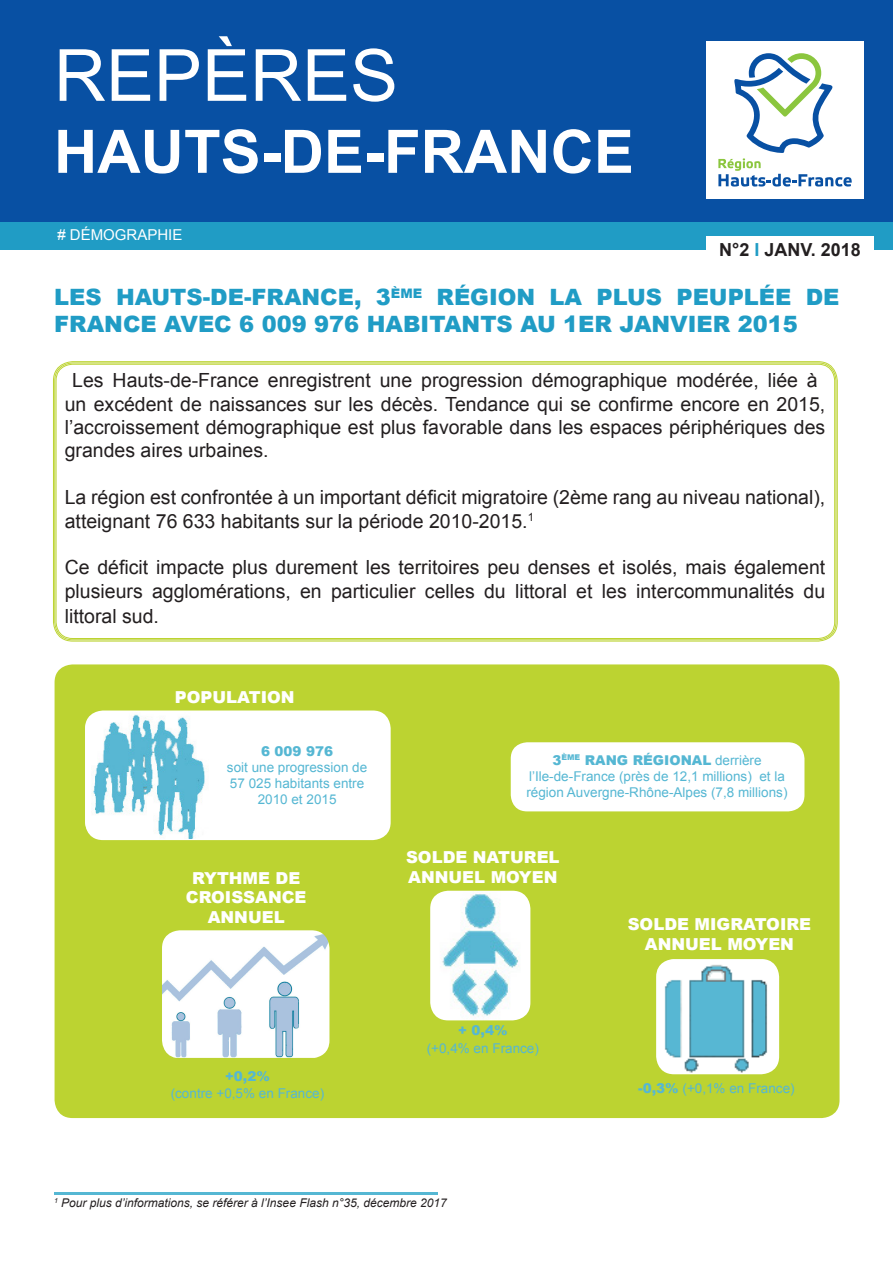
<style>
.page{position:relative;width:893px;height:1263px;background:#fff}
.page>*{position:absolute;margin:0;border:0;box-sizing:border-box;transform-origin:0 0}
.t1{font:72px "Arial";color:#fff}
.t2{font:700 60px "Arial";color:#fff}
.t3{font:900 22.5px/27px "Arial";color:#209cc5}
.t4{font:19.5px/23.4px "Arial";color:#231f20}
.t5{font:700 18px "Arial";color:#231f20}
.t6{font:900 16.5px/19.8px "Arial";color:#fff;text-align:center}
.t7{font:15px "Arial";color:#fff}
.t8{font:13.5px/16.2px "Arial";color:#55b7d3;text-align:center}
.t9{font:900 13.5px "Arial";color:#55b7d3}
.t10{font:italic 12px "Arial";color:#231f20}
.s1{color:#209cc5}
.s2{font-weight:900}
</style>
<div class="page">
<div style="left:0;top:0;width:893px;height:230px;background:#0850a3"></div>
<div style="left:0;top:222px;width:893px;height:28px;background:#209cc5"></div>
<div style="left:706px;top:41px;width:158px;height:157px;background:#fff"></div>
<svg style="left:718px;top:53px;width:134px;height:134px"></svg>
<div style="left:706px;top:236px;width:168px;height:28px;background:#fff"></div>
<div style="left:55px;top:664px;width:784px;height:454px;background:#bcd331;border-radius:18px"></div>
<div style="left:85px;top:710px;width:306px;height:130px;background:#fff;border-radius:18px"></div>
<svg style="left:54px;top:1192px;width:383px;height:3px"></svg>
<img style="left:85px;top:712px;width:120px;height:127px">
<div style="left:509px;top:741px;width:297px;height:72px;background:#fff;border-radius:18px"></div>
<div style="left:508px;top:739px;width:299px;height:75px;border:3px solid #bcd331;border-radius:18px"></div>
<img style="left:162px;top:930px;width:167px;height:128px">
<img style="left:656px;top:959px;width:123px;height:115px">
<img style="left:430px;top:891px;width:100px;height:129px">
<h1 class="t1" style="left:54px;top:28px;width:346px">REPÈRES</h1>
<h2 class="t2" style="left:54px;top:112px;width:581px">HAUTS-DE-FRANCE</h2>
<p class="t7" style="left:57px;top:225px;width:127px"># DÉMOGRAPHIE</p>
<p class="t5" style="left:719px;top:238px;width:143px">N°2 <span class="s1">I</span> JANV. 2018</p>
<p class="t3" style="left:54px;top:283px;width:787px">LES HAUTS-DE-FRANCE, 3<sup>ÈME</sup> RÉGION LA PLUS PEUPLÉE DE<br>FRANCE AVEC 6 009 976 HABITANTS AU 1ER JANVIER 2015</p>
<p class="t4" style="left:65px;top:369px;width:762px;text-indent:8px">Les Hauts-de-France enregistrent une progression démographique modérée, liée à un excédent de naissances sur les décès. Tendance qui se confirme encore en 2015, l’accroissement démographique est plus favorable dans les espaces périphériques des grandes aires urbaines.</p>
<p class="t4" style="left:65px;top:486px;width:762px">La région est confrontée à un important déficit migratoire (2ème rang au niveau national), atteignant 76 633 habitants sur la période 2010-2015.<sup>1</sup></p>
<p class="t4" style="left:65px;top:556px;width:762px">Ce déficit impacte plus durement les territoires peu denses et isolés, mais également plusieurs agglomérations, en particulier celles du littoral et les intercommunalités du</p>
<p class="t4" style="left:65px;top:605px;width:96px">littoral sud.</p>
<p class="t6" style="left:175px;top:687px;width:121px">POPULATION</p>
<p class="t9" style="left:261px;top:741px;width:74px">6 009 976</p>
<p class="t8" style="left:227px;top:759px;width:142px">soit une progression de<br>57 025 habitants entre<br>2010 et 2015</p>
<p class="t8" style="left:526px;top:752px;width:263px"><span class="s2">3</span><sup>ÈME</sup> <span class="s2">RANG RÉGIONAL</span> derrière l’Ile-de-France (près de 12,1 millions) et la région Auvergne-Rhône-Alpes (7,8 millions)</p>
<p class="t6" style="left:186px;top:867px;width:122px">RYTHME DE<br>CROISSANCE<br>ANNUEL</p>
<p class="t8" style="left:171px;top:1068px;width:155px"><span class="s2">+0,2%<br></span>(contre +0,5% en France)</p>
<p class="t6" style="left:406px;top:847px;width:155px;text-align:left">SOLDE NATUREL<br>ANNUEL MOYEN</p>
<p class="t8" style="left:427px;top:1021px;width:114px;line-height:18px"><span class="s2">+ 0,4%<br></span>(+0,4% en France)</p>
<p class="t10" style="left:54px;top:1195px;width:394px"><sup>1</sup> Pour plus d’informations, se référer à l’Insee Flash n°35, décembre 2017</p>
<p class="t6" style="left:628px;top:914px;width:185px">SOLDE MIGRATOIRE</p>
<p class="t6" style="left:645px;top:934px;width:151px">ANNUEL MOYEN</p>
<p class="t8" style="left:638px;top:1080px;width:158px"><span class="s2">-0,3%</span> (+0,1% en France)</p>
</div>
